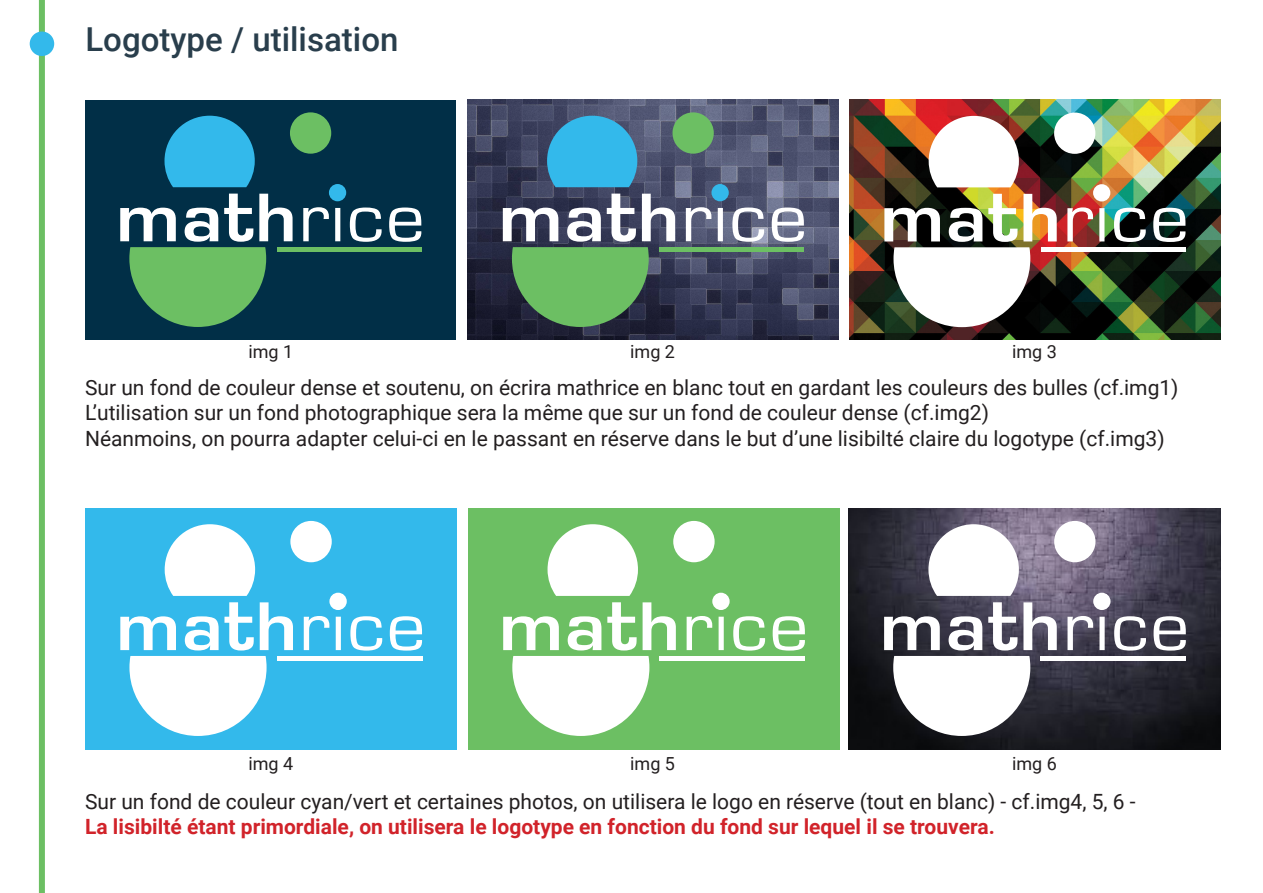
<style>
.page{position:relative;width:1263px;height:893px;background:#fff}
.page>*{position:absolute;margin:0;border:0;box-sizing:border-box;transform-origin:0 0}
.t1{font:500 33px "Roboto";color:#293e4c}
.t2{font:21px "Roboto";color:#231f20}
.t3{font:700 21px "Roboto";color:#d1232a}
.t4{font:18px "Roboto";color:#231f20}
</style>
<div class="page">
<div style="left:39px;top:0;width:6px;height:893px;background:#6cbf63"></div>
<div style="left:30px;top:32px;width:24px;height:24px;background:#33b9eb;border-radius:50%"></div>
<div style="left:85px;top:100px;width:371px;height:239px;background:#012f47"></div>
<div style="left:290px;top:112px;width:41px;height:42px;background:#6cbf63;border-radius:50%"></div>
<svg style="left:164px;top:116px;width:91px;height:71px"></svg>
<svg style="left:303px;top:207px;width:26px;height:34px"></svg>
<svg style="left:335px;top:201px;width:5px;height:40px"></svg>
<svg style="left:350px;top:208px;width:32px;height:34px"></svg>
<svg style="left:389px;top:208px;width:32px;height:34px"></svg>
<svg style="left:120px;top:194px;width:173px;height:133px"></svg>
<hr style="left:277px;top:247px;width:144px;height:4px;background:#6cbf63">
<div style="left:329px;top:184px;width:17px;height:17px;background:#33b9eb;border-radius:50%"></div>
<img style="left:468px;top:100px;width:370px;height:239px">
<div style="left:672px;top:112px;width:42px;height:42px;background:#6cbf63;border-radius:50%"></div>
<svg style="left:547px;top:116px;width:90px;height:71px;background:#36a8d7"></svg>
<svg style="left:686px;top:207px;width:25px;height:34px"></svg>
<svg style="left:718px;top:201px;width:5px;height:40px"></svg>
<svg style="left:732px;top:208px;width:32px;height:34px"></svg>
<svg style="left:772px;top:208px;width:32px;height:34px"></svg>
<svg style="left:503px;top:194px;width:172px;height:133px;background:#64866e"></svg>
<hr style="left:659px;top:247px;width:145px;height:4px;background:#6cbf63">
<div style="left:711px;top:184px;width:18px;height:17px;background:#33b9eb;border-radius:50%"></div>
<div style="left:85px;top:508px;width:372px;height:242px;background:#33b9eb"></div>
<div style="left:290px;top:521px;width:42px;height:41px;background:#fff;border-radius:50%"></div>
<svg style="left:165px;top:524px;width:90px;height:72px;background:#def3fb"></svg>
<svg style="left:120px;top:616px;width:56px;height:34px"></svg>
<svg style="left:260px;top:602px;width:33px;height:48px"></svg>
<svg style="left:304px;top:616px;width:25px;height:34px"></svg>
<svg style="left:336px;top:616px;width:5px;height:34px"></svg>
<svg style="left:350px;top:616px;width:32px;height:35px"></svg>
<svg style="left:390px;top:616px;width:32px;height:35px"></svg>
<svg style="left:185px;top:602px;width:69px;height:48px"></svg>
<svg style="left:129px;top:656px;width:138px;height:80px"></svg>
<hr style="left:277px;top:656px;width:145px;height:4px;background:#fff">
<div style="left:329px;top:593px;width:18px;height:17px;background:#fff;border-radius:50%"></div>
<div style="left:468px;top:508px;width:371px;height:242px;background:#6cbf63"></div>
<div style="left:673px;top:521px;width:42px;height:41px;background:#fff;border-radius:50%"></div>
<svg style="left:547px;top:524px;width:91px;height:72px"></svg>
<svg style="left:503px;top:616px;width:56px;height:34px"></svg>
<svg style="left:568px;top:616px;width:33px;height:34px"></svg>
<svg style="left:643px;top:602px;width:33px;height:48px"></svg>
<svg style="left:687px;top:616px;width:25px;height:34px"></svg>
<svg style="left:719px;top:616px;width:5px;height:34px"></svg>
<svg style="left:733px;top:616px;width:32px;height:35px"></svg>
<svg style="left:773px;top:616px;width:32px;height:35px"></svg>
<svg style="left:607px;top:602px;width:30px;height:48px"></svg>
<svg style="left:512px;top:656px;width:137px;height:80px"></svg>
<hr style="left:660px;top:656px;width:145px;height:4px;background:#fff">
<div style="left:712px;top:593px;width:18px;height:17px;background:#fff;border-radius:50%"></div>
<img style="left:850px;top:100px;width:370px;height:239px">
<div style="left:1054px;top:113px;width:41px;height:41px;background:#fff;border-radius:50%"></div>
<svg style="left:929px;top:116px;width:90px;height:71px"></svg>
<svg style="left:1067px;top:207px;width:26px;height:34px"></svg>
<svg style="left:1099px;top:201px;width:5px;height:40px"></svg>
<svg style="left:1114px;top:208px;width:32px;height:34px"></svg>
<svg style="left:1153px;top:208px;width:32px;height:34px"></svg>
<svg style="left:884px;top:194px;width:173px;height:133px"></svg>
<hr style="left:1041px;top:247px;width:145px;height:4px;background:#fff">
<div style="left:1093px;top:184px;width:17px;height:17px;background:#fff;border-radius:50%"></div>
<img style="left:849px;top:508px;width:371px;height:242px">
<div style="left:1054px;top:521px;width:41px;height:41px;background:#fff;border-radius:50%"></div>
<svg style="left:928px;top:524px;width:91px;height:72px"></svg>
<svg style="left:884px;top:616px;width:56px;height:34px"></svg>
<svg style="left:948px;top:616px;width:34px;height:34px"></svg>
<svg style="left:1023px;top:602px;width:34px;height:48px"></svg>
<svg style="left:1067px;top:616px;width:26px;height:34px"></svg>
<svg style="left:1099px;top:609px;width:6px;height:41px"></svg>
<svg style="left:1114px;top:616px;width:32px;height:35px"></svg>
<svg style="left:1153px;top:616px;width:33px;height:35px"></svg>
<svg style="left:988px;top:602px;width:29px;height:48px"></svg>
<svg style="left:893px;top:656px;width:137px;height:80px"></svg>
<hr style="left:1041px;top:656px;width:145px;height:4px;background:#fff">
<div style="left:1093px;top:593px;width:17px;height:17px;background:#fff;border-radius:50%"></div>
<p class="t1" style="left:85px;top:16px;width:314px">Logotype / utilisation</p>
<p class="t4" style="left:248px;top:339px;width:46px">img 1</p>
<p class="t4" style="left:630px;top:339px;width:46px">img 2</p>
<p class="t4" style="left:1012px;top:339px;width:46px">img 3</p>
<p class="t2" style="left:85px;top:373px;width:1095px">Sur un fond de couleur dense et soutenu, on écrira mathrice en blanc tout en gardant les couleurs des bulles (cf.img1)</p>
<p class="t2" style="left:85px;top:398px;width:905px">L’utilisation sur un fond photographique sera la même que sur un fond de couleur dense (cf.img2)</p>
<p class="t2" style="left:85px;top:423px;width:1081px">Néanmoins, on pourra adapter celui-ci en le passant en réserve dans le but d’une lisibilté claire du logotype (cf.img3)</p>
<p class="t4" style="left:1012px;top:751px;width:46px">img 6</p>
<p class="t2" style="left:85px;top:787px;width:1052px">Sur un fond de couleur cyan/vert et certaines photos, on utilisera le logo en réserve (tout en blanc) - cf.img4, 5, 6 -</p>
<p class="t3" style="left:85px;top:812px;width:911px">La lisibilté étant primordiale, on utilisera le logotype en fonction du fond sur lequel il se trouvera.</p>
<p class="t4" style="left:248px;top:751px;width:46px">img 4</p>
<p class="t4" style="left:630px;top:751px;width:46px">img 5</p>
</div>
